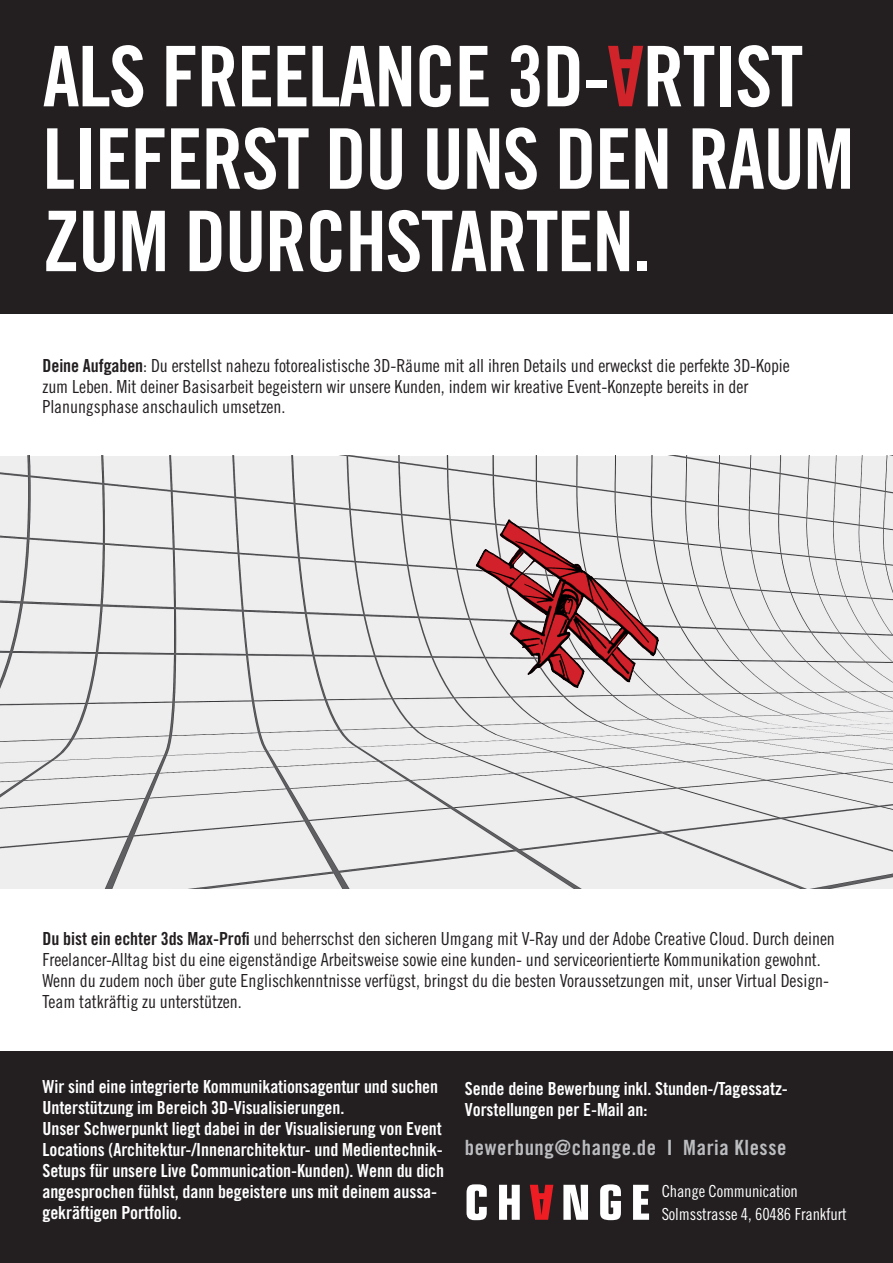
<style>
.page{position:relative;width:893px;height:1263px;background:#fff}
.page>*{position:absolute;margin:0;border:0;box-sizing:border-box;transform-origin:0 0}
.t1{font:83.7px/82.3px "Trade Gothic Bold Cond Twenty";letter-spacing:-.02em;color:#fff}
.t2{font:83.7px "Trade Gothic Bold Cond Twenty";color:#d1232a}
.t3{font:21px "Trade Gothic Bold Cond Twenty";letter-spacing:.03em;color:#bcbdc0}
.t4{font:18px/21px "Trade Gothic Cond Eighteen";letter-spacing:-.005em;color:#231f20}
.t5{font:18px/21px "Trade Gothic Bold Cond Twenty";letter-spacing:-.005em;color:#fff}
.t6{font:16.65px/22.8px "Trade Gothic Cond Eighteen";letter-spacing:-.01em;color:#fff}
.s1{font-family:"Trade Gothic Bold Cond Twenty"}
</style>
<div class="page">
<div style="left:0;top:0;width:893px;height:314px;background:#231f20"></div>
<div style="left:0;top:1051px;width:893px;height:212px;background:#231f20"></div>
<svg style="left:467px;top:1184px;width:20px;height:36px"></svg>
<svg style="left:499px;top:1185px;width:21px;height:35px"></svg>
<svg style="left:530px;top:1185px;width:23px;height:35px"></svg>
<svg style="left:563px;top:1185px;width:25px;height:35px"></svg>
<svg style="left:600px;top:1184px;width:21px;height:36px"></svg>
<svg style="left:633px;top:1185px;width:16px;height:35px"></svg>
<img style="left:0;top:456px;width:893px;height:433px">
<img style="left:466px;top:482px;width:211px;height:215px">
<h1 class="t1" style="left:43px;top:35px;width:813px">ALS FREELANCE 3D- RTIST<br>LIEFERST DU UNS DEN RAUM<br>ZUM DURCHSTARTEN.</h1>
<h1 class="t2" style="left:644px;top:127px;width:39px;rotate:-180deg">A</h1>
<p class="t4" style="left:43px;top:355px;width:749px"><span class="s1">Deine Aufgaben</span>: Du erstellst nahezu fotorealistische 3D-Räume mit all ihren Details und erweckst die perfekte 3D-Kopie zum Leben. Mit deiner Basisarbeit begeistern wir unsere Kunden, indem wir kreative Event-Konzepte bereits in der<br>Planungsphase anschaulich umsetzen.</p>
<p class="t4" style="left:43px;top:928px;width:794px"><span class="s1">Du bist ein echter 3ds Max-Profi</span> und beherrschst den sicheren Umgang mit V-Ray und der Adobe Creative Cloud. Durch deinen Freelancer-Alltag bist du eine eigenständige Arbeitsweise sowie eine kunden- und serviceorientierte Kommunikation gewohnt.<br>Wenn du zudem noch über gute Englischkenntnisse verfügst, bringst du die besten Voraussetzungen mit, unser Virtual Design-Team tatkräftig zu unterstützen.</p>
<p class="t5" style="left:43px;top:1076px;width:403px">Wir sind eine integrierte Kommunikationsagentur und suchen Unterstützung im Bereich 3D-Visualisierungen.<br>Unser Schwerpunkt liegt dabei in der Visualisierung von Event Locations (Architektur-/Innenarchitektur- und Medientechnik-Setups für unsere Live Communication-Kunden). Wenn du dich angesprochen fühlst, dann begeistere uns mit deinem aussa&shy;gekräftigen Portfolio.</p>
<p class="t5" style="left:465px;top:1078px;width:324px">Sende deine Bewerbung inkl. Stunden-/Tagessatz-<br>Vorstellungen per E-Mail an:</p>
<p class="t3" style="left:465px;top:1135px;width:323px">bewerbung@change.de I Maria Klesse</p>
<p class="t6" style="left:662px;top:1179px;width:187px">Change Communication<br>Solmsstrasse 4, 60486 Frankfurt</p>
</div>
